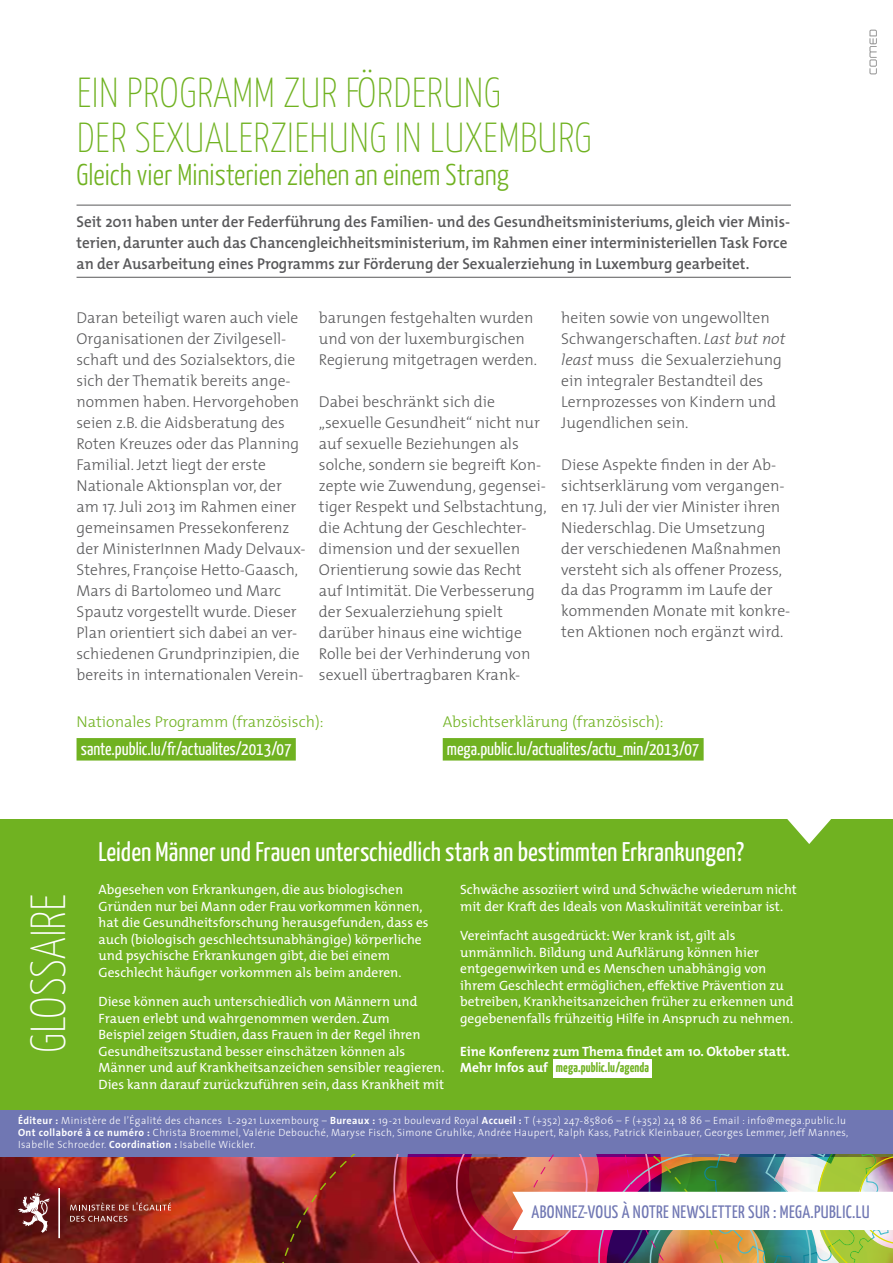
<style>
.page{position:relative;width:893px;height:1263px;background:#fff}
.page>*{position:absolute;margin:0;border:0;box-sizing:border-box;transform-origin:0 0}
.t1{font:100 49.2px "Yanone Kaffeesatz";color:#fff}
.t2{font:100 42px/45px "Yanone Kaffeesatz";letter-spacing:.01em;color:#70b221}
.t3{font:300 30px "Yanone Kaffeesatz";color:#70b221}
.t4{font:27px "Yanone Kaffeesatz";color:#fff}
.t5{font:18px "Yanone Kaffeesatz";color:#fff}
.t6{font:18px "Yanone Kaffeesatz";letter-spacing:.02em;color:#7077b3}
.t7{font:300 15.75px/21px "The Mix";color:#58585a}
.t8{font:600 15.75px/21px "The Mix";color:#58585a;scale:.96 1}
.t9{font:300 15.75px "The Mix";color:#70b221}
.t10{font:13.5px/16.5px "The Mix";color:#fff}
.t11{font:700 13.5px "The Mix";color:#fff}
.t12{font:700 13.5px "Yanone Kaffeesatz";letter-spacing:.01em;color:#70b221}
.t13{font:300 10.5px/12px "The Sans";letter-spacing:.04em;color:#fff}
.s1{font-style:italic}
.s2{font-family:"The Mix";color:#fff}
.s3{font-weight:700}
</style>
<div class="page">
<img style="left:0;top:1156px;width:98px;height:107px">
<hr style="left:77px;top:205px;width:714px;height:1px;background:#58585a">
<hr style="left:77px;top:277px;width:714px;height:1px;background:#58585a">
<div style="left:77px;top:738px;width:219px;height:22px;background:#70b221"></div>
<div style="left:443px;top:738px;width:261px;height:22px;background:#70b221"></div>
<div style="left:0;top:820px;width:893px;height:290px;background:#70b221"></div>
<svg style="left:782px;top:819px;width:55px;height:25px"></svg>
<div style="left:0;top:1110px;width:893px;height:46px;background:#7077b3"></div>
<img style="left:98px;top:1156px;width:175px;height:107px">
<svg style="left:273px;top:1154px;width:116px;height:109px;background:#851e23"></svg>
<hr style="left:58px;top:1188px;width:2px;height:50px;background:#fff">
<svg style="left:18px;top:1193px;width:32px;height:40px"></svg>
<svg style="left:70px;top:1202px;width:101px;height:8px"></svg>
<svg style="left:70px;top:1216px;width:57px;height:5px"></svg>
<svg style="left:870px;top:30px;width:7px;height:44px"></svg>
<img style="left:389px;top:1154px;width:504px;height:109px">
<div style="left:553px;top:1059px;width:98px;height:18px;background:#fff"></div>
<h2 class="t2" style="left:77px;top:68px;width:517px">EIN PROGRAMM ZUR FÖRDERUNG<br>DER SEXUALERZIEHUNG IN LUXEMBURG</h2>
<h3 class="t3" style="left:77px;top:156px;width:434px">Gleich vier Ministerien ziehen an einem Strang</h3>
<p class="t8" style="left:77px;top:210px;width:745px">Seit 2011 haben unter der Federführung des Familien- und des Gesundheitsministeriums, gleich vier Minis&shy;terien, darunter auch das Chancengleichheitsministerium, im Rahmen einer interministeriellen Task Force an der Ausarbeitung eines Programms zur Förderung der Sexualerziehung in Luxemburg gearbeitet.</p>
<p class="t7" style="left:77px;top:306px;width:231px">Daran beteiligt waren auch viele<br>Organisationen der Zivilgesell&shy;schaft und des Sozialsektors, die sich der Thematik bereits ange&shy;nommen haben. Hervorgehoben seien z.B. die Aidsberatung des<br>Roten Kreuzes oder das Planning<br>Familial. Jetzt liegt der erste<br>Nationale Aktionsplan vor, der am 17. Juli 2013 im Rahmen einer gemeinsamen Pressekonferenz der MinisterInnen Mady Delvaux-<br>Stehres, Françoise Hetto-Gaasch,<br>Mars di Bartolomeo und Marc<br>Spautz vorgestellt wurde. Dieser<br>Plan orientiert sich dabei an ver&shy;schiedenen Grundprinzipien, die bereits in internationalen Verein-</p>
<p class="t7" style="left:319px;top:306px;width:220px">barungen festgehalten wurden und von der luxemburgischen<br>Regierung mitgetragen werden.</p>
<p class="t7" style="left:319px;top:390px;width:229px">Dabei beschränkt sich die „sexuelle Gesundheit“ nicht nur auf sexuelle Beziehungen als solche, sondern sie begreift Kon&shy;zepte wie Zuwendung, gegensei&shy;tiger Respekt und Selbstachtung, die Achtung der Geschlechter&shy;dimension und der sexuellen<br>Orientierung sowie das Recht auf Intimität. Die Verbesserung der Sexualerziehung spielt darüber hinaus eine wichtige<br>Rolle bei der Verhinderung von sexuell übertragbaren Krank-</p>
<p class="t7" style="left:561px;top:306px;width:226px">heiten sowie von ungewollten<br>Schwangerschaften. <span class="s1">Last but not least</span> muss die Sexualerziehung ein integraler Bestandteil des<br>Lernprozesses von Kindern und<br>Jugendlichen sein.</p>
<p class="t7" style="left:561px;top:453px;width:231px">Diese Aspekte finden in der Ab&shy;sichtserklärung vom vergangen&shy;en 17. Juli der vier Minister ihren<br>Niederschlag. Die Umsetzung der verschiedenen Maßnahmen versteht sich als offener Prozess, da das Programm im Laufe der kommenden Monate mit konkre&shy;ten Aktionen noch ergänzt wird.</p>
<p class="t9" style="left:77px;top:709px;width:249px">Nationales Programm (französisch):</p>
<p class="t5" style="left:81px;top:738px;width:212px">sante.public.lu/fr/actualites/2013/07</p>
<p class="t9" style="left:443px;top:709px;width:223px">Absichtserklärung (französisch):</p>
<p class="t5" style="left:447px;top:738px;width:254px">mega.public.lu/actualites/actu_min/2013/07</p>
<h1 class="t1" style="left:18px;top:1053px;width:161px;rotate:-90deg">GLOSSAIRE</h1>
<h3 class="t4" style="left:99px;top:835px;width:647px">Leiden Männer und Frauen unterschiedlich stark an bestimmten Erkrankungen?</h3>
<p class="t10" style="left:99px;top:881px;width:332px">Abgesehen von Erkrankungen, die aus biologischen Gründen nur bei Mann oder Frau vorkommen können, hat die Gesundheitsforschung herausgefunden, dass es auch (biologisch geschlechtsunabhängige) körperliche und psychische Erkrankungen gibt, die bei einem Geschlecht häufiger vorkommen als beim anderen.</p>
<p class="t10" style="left:99px;top:993px;width:347px">Diese können auch unterschiedlich von Männern und Frauen erlebt und wahrgenommen werden. Zum<br>Beispiel zeigen Studien, dass Frauen in der Regel ihren Gesundheitszustand besser einschätzen können als Männer und auf Krankheitsanzeichen sensibler reagieren.<br>Dies kann darauf zurückzuführen sein, dass Krankheit mit</p>
<p class="t10" style="left:460px;top:881px;width:338px">Schwäche assoziiert wird und Schwäche wiederum nicht mit der Kraft des Ideals von Maskulinität vereinbar ist.</p>
<p class="t10" style="left:460px;top:927px;width:335px">Vereinfacht ausgedrückt: Wer krank ist, gilt als unmännlich. Bildung und Aufklärung können hier entgegenwirken und es Menschen unabhängig von ihrem Geschlecht ermöglichen, effektive Prävention zu betreiben, Krankheitsanzeichen früher zu erkennen und gegebenenfalls frühzeitig Hilfe in Anspruch zu nehmen.</p>
<p class="t11" style="left:460px;top:1040px;width:331px">Eine Konferenz zum Thema findet am 10. Oktober statt.</p>
<p class="t12" style="left:460px;top:1059px;width:191px"><span class="s2">Mehr Infos auf</span> mega.public.lu/agenda</p>
<p class="t13" style="left:18px;top:1114px;width:832px"><span class="s3">Éditeur :</span> Ministère de l’Égalité des chances L-2921 Luxembourg – <span class="s3">Bureaux :</span> 19-21 boulevard Royal <span class="s3">Accueil :</span> T (+352) 247-85806 – F (+352) 24 18 86 – Email : info@mega.public.lu<br><span class="s3">Ont collaboré à ce numéro :</span> Christa Broemmel, Valérie Debouché, Maryse Fisch, Simone Gruhlke, Andrée Haupert, Ralph Kass, Patrick Kleinbauer, Georges Lemmer, Jeff Mannes,<br>Isabelle Schroeder. <span class="s3">Coordination :</span> Isabelle Wickler.</p>
<p class="t6" style="left:532px;top:1201px;width:340px">ABONNEZ-VOUS À NOTRE NEWSLETTER SUR : MEGA.PUBLIC.LU</p>
</div>
